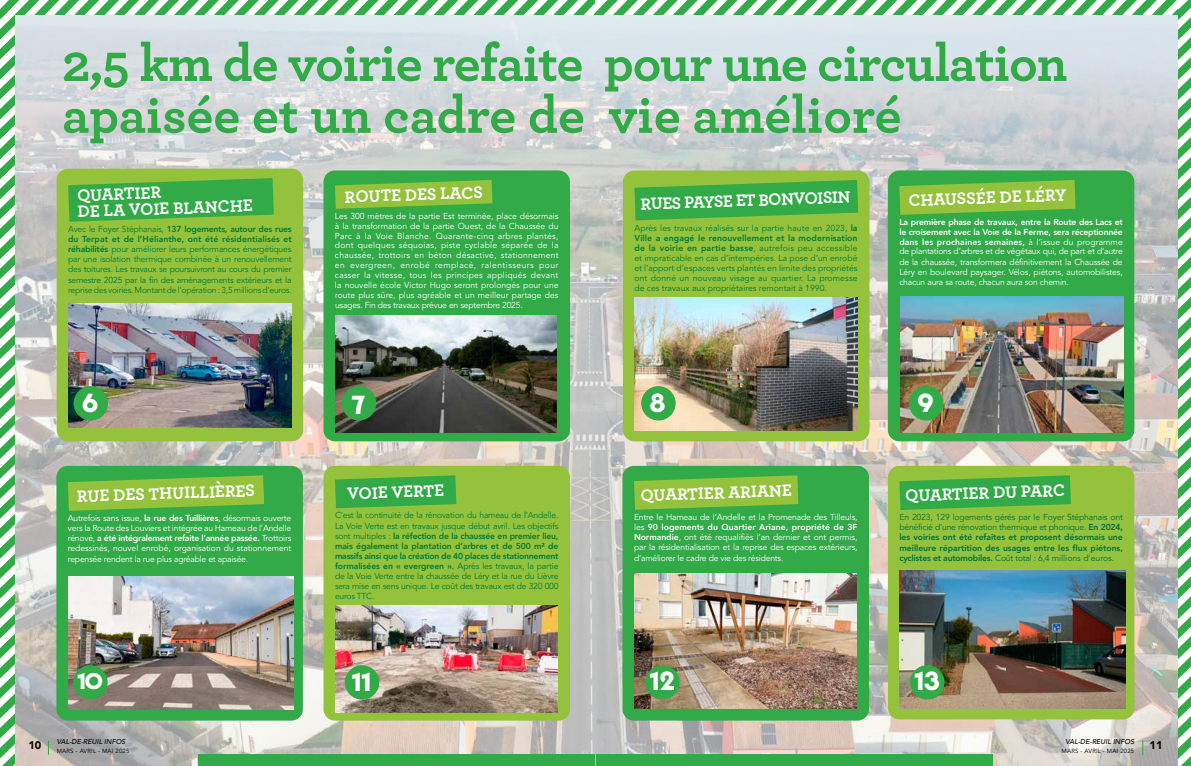
<style>
.page{position:relative;width:1191px;height:766px;background:#fff}
.page>*{position:absolute;margin:0;border:0;box-sizing:border-box;transform-origin:0 0}
.t1{font:700 53.7px/51.8px "Archer";letter-spacing:-.02em;color:#31aa47}
.t2{font:700 28.2px "Paris 2024";color:#fff}
.t3{font:700 24.3px "Paris 2024";color:#fff}
.t4{font:700 17.2px/16.2px "Archer";color:#fff}
.t5{font:900 11px "Avenir LT Std";color:#000}
.t6{font:8.6px/9.9px "Avenir LT Std";letter-spacing:-.025em;color:#fff;text-align:justify}
.t7{font:8.6px/10.1px "Avenir LT Std";letter-spacing:-.03em;color:#007c34;text-align:justify}
.t8{font:800 8.6px/10.1px "Avenir LT Std";letter-spacing:-.005em;color:#007238;text-align:justify}
.t9{font:italic 500 7px "Avenir LT Std";color:#000}
.t10{font:6px "Avenir LT Std";letter-spacing:.03em;color:#000}
.s1{font-weight:800}
.s2{font-weight:400}
</style>
<div class="page">
<img style="left:0;top:0;width:1191px;height:765px">
<img style="left:335px;top:315px;width:222px;height:117px">
<div style="left:342px;top:386px;width:34px;height:34px;background:#31aa47;border-radius:50%"></div>
<h1 class="t1" style="left:62px;top:34px;width:1006px">2,5 km de voirie refaite pour une circulation apaisée et un cadre de vie amélioré</h1>
<h3 class="t4" style="left:77px;top:186px;width:177px;rotate:-2deg">QUARTIER<br>DE LA VOIE BLANCHE</h3>
<p class="t7" style="left:68px;top:224px;width:225px">Avec le Foyer Stéphanais, <span class="s1">137 logements, autour des rues du Terpat et de l’Hélianthe, ont été résidentialisés et réhabilités</span> pour améliorer leurs performances énergétiques par une isolation thermique combinée à un renouvellement des toitures. Les travaux se poursuivront au cours du premier semestre 2025 par la fin des aménagements extérieurs et la reprise des voiries. Montant de l’opération : 3,5 millions d’euros.</p>
<h2 class="t2" style="left:82px;top:387px;width:18px">6</h2>
<h3 class="t4" style="left:77px;top:487px;width:179px;rotate:-2deg">RUE DES THUILLIÈRES</h3>
<p class="t6" style="left:68px;top:513px;width:225px">Autrefois sans issue, <span class="s1">la rue des Tuillières</span>, désormais ouverte vers la Route des Louviers et intégrée au Hameau de l’Andelle rénové, <span class="s1">a été intégralement refaite l’année passée.</span> Trottoirs redessinés, nouvel enrobé, organisation du stationnement repensée rendent la rue plus agréable et apaisée.</p>
<h3 class="t3" style="left:77px;top:668px;width:27px">10</h3>
<h3 class="t4" style="left:344px;top:188px;width:139px;rotate:-2deg">ROUTE DES LACS</h3>
<p class="t6" style="left:335px;top:211px;width:225px">Les 300 mètres de la partie Est terminée, place désormais à la transformation de la partie Ouest, de la Chaussée du Parc à la Voie Blanche. Quarante-cinq arbres plantés, dont quelques séquoias, piste cyclable séparée de la chaussée, trottoirs en béton désactivé, stationnement en evergreen, enrobé remplacé, ralentisseurs pour casser la vitesse, tous les principes appliqués devant la nouvelle école Victor Hugo seront prolongés pour une route plus sûre, plus agréable et un meilleur partage des usages. Fin des travaux prévue en septembre 2025.</p>
<h2 class="t2" style="left:351px;top:389px;width:15px">7</h2>
<h3 class="t4" style="left:347px;top:484px;width:98px;rotate:-2deg">VOIE VERTE</h3>
<p class="t7" style="left:335px;top:510px;width:225px">C’est la continuité de la rénovation du hameau de l’Andelle.<br>La Voie Verte est en travaux jusque début avril. Les objectifs sont multiples : <span class="s1">la réfection de la chaussée en premier lieu, mais également la plantation d’arbres et de 500 m² de massifs ainsi que la création de 40 places de stationnement formalisées en « evergreen ».</span> Après les travaux, la partie de la Voie Verte entre la chaussée de Léry et la rue du Lièvre sera mise en sens unique. Le coût des travaux est de 320 000 euros TTC.</p>
<h2 class="t2" style="left:352px;top:666px;width:21px">11</h2>
<h3 class="t4" style="left:640px;top:195px;width:211px;rotate:-2deg">RUES PAYSE ET BONVOISIN</h3>
<p class="t7" style="left:634px;top:223px;width:225px">Après les travaux réalisés sur la partie haute en 2023, <span class="s1">la Ville a engagé le renouvellement et la modernisation de la voirie en partie basse</span>, autrefois peu accessible et impraticable en cas d’intempéries. La pose d’un enrobé et l’apport d’espaces verts plantés en limite des propriétés ont donné un nouveau visage au quartier. La promesse de ces travaux aux propriétaires remontait à 1990.</p>
<h2 class="t2" style="left:650px;top:387px;width:17px">8</h2>
<h3 class="t4" style="left:640px;top:486px;width:153px;rotate:-2deg">QUARTIER ARIANE</h3>
<p class="t6" style="left:634px;top:512px;width:225px">Entre le Hameau de l’Andelle et la Promenade des Tilleuls, les <span class="s1">90 logements du Quartier Ariane, propriété de 3F Normandie</span>, ont été requalifiés l’an dernier et ont permis, par la résidentialisation et la reprise des espaces extérieurs, d’améliorer le cadre de vie des résidents.</p>
<h3 class="t4" style="left:908px;top:191px;width:159px;rotate:-2deg">CHAUSSÉE DE LÉRY</h3>
<p class="t6" style="left:899px;top:217px;width:225px"><span class="s1">La première phase de travaux, entre la Route des Lacs et le croisement avec la Voie de la Ferme, sera réceptionnée dans les prochaines semaines,</span> à l’issue du programme de plantations d’arbres et de végétaux qui, de part et d’autre de la chaussée, transformera définitivement la Chaussée de Léry en boulevard paysager. Vélos, piétons, automobilistes, chacun aura sa route, chacun aura son chemin.</p>
<h2 class="t2" style="left:917px;top:387px;width:18px">9</h2>
<h3 class="t4" style="left:905px;top:486px;width:161px;rotate:-2deg">QUARTIER DU PARC</h3>
<p class="t8" style="left:899px;top:512px;width:225px"><span class="s2">En 2023, 129 logements gérés par le Foyer Stéphanais ont bénéficié d’une rénovation thermique et phonique.</span> En 2024, les voiries ont été refaites et proposent désormais une meilleure répartition des usages entre les flux piétons, cyclistes et automobiles. <span class="s2">Coût total : 6,4 millions d’euros.</span></p>
<h2 class="t2" style="left:650px;top:665px;width:26px">12</h2>
<h2 class="t2" style="left:914px;top:665px;width:27px">13</h2>
<p class="t9" style="left:57px;top:737px;width:70px">VAL-DE-REUIL INFOS</p>
<p class="t10" style="left:57px;top:747px;width:74px">MARS - AVRIL - MAI 2025</p>
<p class="t9" style="left:1065px;top:737px;width:70px">VAL-DE-REUIL INFOS</p>
<p class="t10" style="left:1061px;top:747px;width:74px">MARS - AVRIL - MAI 2025</p>
<p class="t5" style="left:28px;top:738px;width:15px">10</p>
<p class="t5" style="left:1149px;top:738px;width:15px">11</p>
</div>
